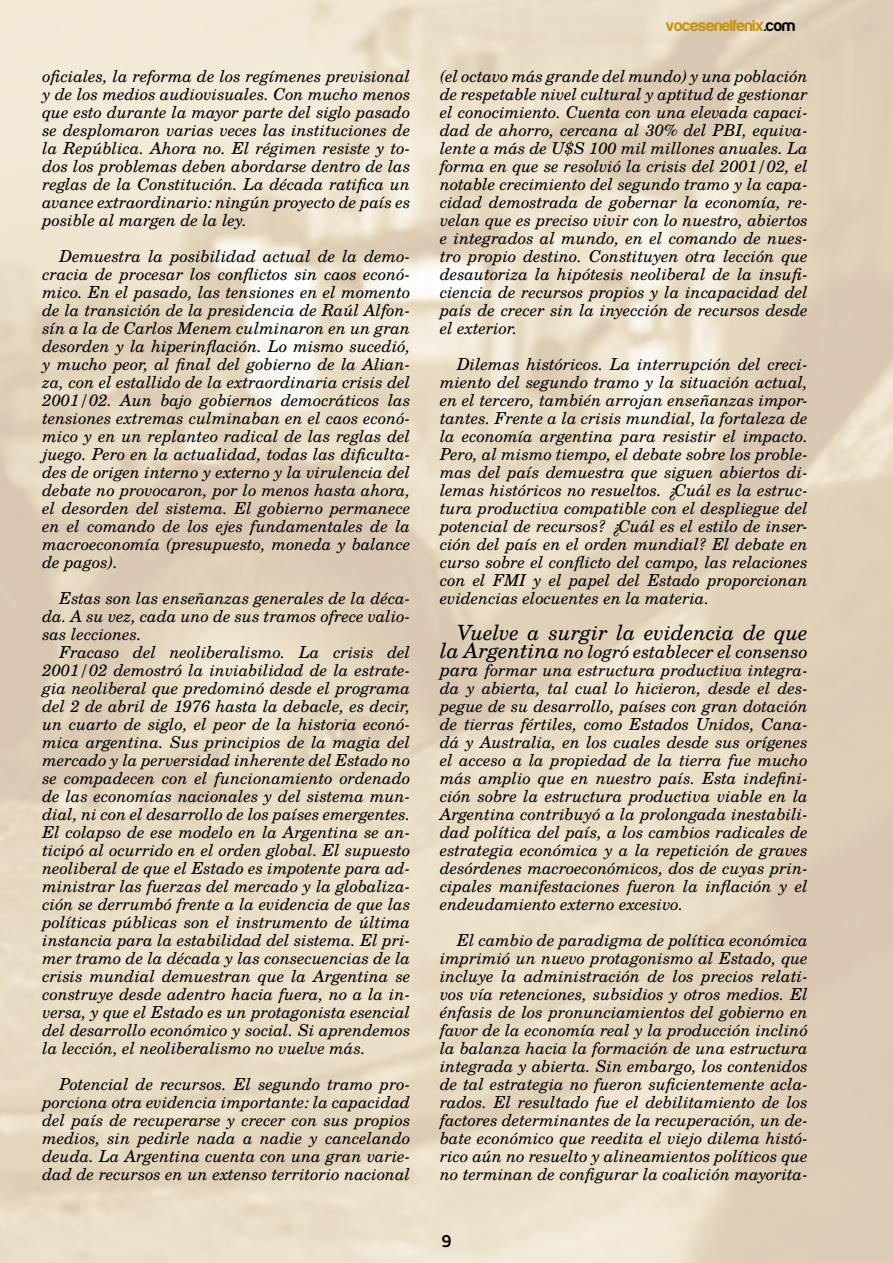
<style>
.page{position:relative;width:893px;height:1263px;background:#fff}
.page>*{position:absolute;margin:0;border:0;box-sizing:border-box;transform-origin:0 0}
.t1{font:italic 21px "Te X Gyre Schola";color:#000}
.t2{font:italic 18px "Te X Gyre Schola";color:#000}
.t3{font:18px "Titillium Maps 26 L 750 wt";color:#000}
.t4{font:italic 16.5px/18px "Te X Gyre Schola";color:#000;text-align:justify}
.t5{font:700 16.5px "Harabara";color:#c6930e}
.s1{color:#000}
.s2{font-size:21px}
.s3{font-size:18px}
</style>
<div class="page">
<p class="t4" style="left:43px;top:66px;width:369px">oficiales, la reforma de los regímenes previsional y de los medios audiovisuales. Con mucho menos que esto durante la mayor parte del siglo pasado se desplomaron varias veces las instituciones de la República. Ahora no. El régimen resiste y to&shy;dos los problemas deben abordarse dentro de las reglas de la Constitución. La década ratifica un avance extraordinario: ningún proyecto de país es posible al margen de la ley.</p>
<p class="t4" style="left:43px;top:246px;width:369px;text-indent:17px">Demuestra la posibilidad actual de la demo&shy;cracia de procesar los conflictos sin caos econó&shy;mico. En el pasado, las tensiones en el momento de la transición de la presidencia de Raúl Alfon&shy;sín a la de Carlos Menem culminaron en un gran desorden y la hiperinflación. Lo mismo sucedió, y mucho peor, al final del gobierno de la Alian&shy;za, con el estallido de la extraordinaria crisis del 2001/02. Aun bajo gobiernos democráticos las tensiones extremas culminaban en el caos econó&shy;mico y en un replanteo radical de las reglas del juego. Pero en la actualidad, todas las dificulta&shy;des de origen interno y externo y la virulencia del debate no provocaron, por lo menos hasta ahora, el desorden del sistema. El gobierno permanece en el comando de los ejes fundamentales de la macroeconomía (presupuesto, moneda y balance de pagos).</p>
<p class="t4" style="left:43px;top:588px;width:369px;text-indent:17px">Estas son las enseñanzas generales de la déca&shy;da. A su vez, cada uno de sus tramos ofrece valio&shy;sas lecciones.</p>
<p class="t4" style="left:43px;top:642px;width:369px;text-indent:17px">Fracaso del neoliberalismo. La crisis del 2001/02 demostró la inviabilidad de la estrate&shy;gia neoliberal que predominó desde el programa del 2 de abril de 1976 hasta la debacle, es decir, un cuarto de siglo, el peor de la historia econó&shy;mica argentina. Sus principios de la magia del mercado y la perversidad inherente del Estado no se compadecen con el funcionamiento ordenado de las economías nacionales y del sistema mun&shy;dial, ni con el desarrollo de los países emergentes.<br>El colapso de ese modelo en la Argentina se an&shy;ticipó al ocurrido en el orden global. El supuesto neoliberal de que el Estado es impotente para ad&shy;ministrar las fuerzas del mercado y la globaliza&shy;ción se derrumbó frente a la evidencia de que las políticas públicas son el instrumento de última instancia para la estabilidad del sistema. El pri&shy;mer tramo de la década y las consecuencias de la crisis mundial demuestran que la Argentina se construye desde adentro hacia fuera, no a la in&shy;versa, y que el Estado es un protagonista esencial del desarrollo económico y social. Si aprendemos la lección, el neoliberalismo no vuelve más.</p>
<p class="t4" style="left:43px;top:1074px;width:369px;text-indent:17px">Potencial de recursos. El segundo tramo pro&shy;porciona otra evidencia importante: la capacidad del país de recuperarse y crecer con sus propios medios, sin pedirle nada a nadie y cancelando deuda. La Argentina cuenta con una gran varie&shy;dad de recursos en un extenso territorio nacional</p>
<p class="t5" style="left:666px;top:17px;width:131px">vocesenelfenix<span class="s1">.com</span></p>
<p class="t4" style="left:440px;top:66px;width:369px">(el octavo más grande del mundo) y una población de respetable nivel cultural y aptitud de gestionar el conocimiento. Cuenta con una elevada capaci&shy;dad de ahorro, cercana al 30% del PBI, equiva&shy;lente a más de U$S 100 mil millones anuales. La forma en que se resolvió la crisis del 2001/02, el notable crecimiento del segundo tramo y la capa&shy;cidad demostrada de gobernar la economía, re&shy;velan que es preciso vivir con lo nuestro, abiertos e integrados al mundo, en el comando de nues&shy;tro propio destino. Constituyen otra lección que desautoriza la hipótesis neoliberal de la insufi&shy;ciencia de recursos propios y la incapacidad del país de crecer sin la inyección de recursos desde el exterior.</p>
<p class="t4" style="left:440px;top:354px;width:369px;text-indent:17px">Dilemas históricos. La interrupción del creci&shy;miento del segundo tramo y la situación actual, en el tercero, también arrojan enseñanzas impor&shy;tantes. Frente a la crisis mundial, la fortaleza de la economía argentina para resistir el impacto.<br>Pero, al mismo tiempo, el debate sobre los proble&shy;mas del país demuestra que siguen abiertos di&shy;lemas históricos no resueltos. ¿Cuál es la estruc&shy;tura productiva compatible con el despliegue del potencial de recursos? ¿Cuál es el estilo de inser&shy;ción del país en el orden mundial? El debate en curso sobre el conflicto del campo, las relaciones con el FMI y el papel del Estado proporcionan evidencias elocuentes en la materia.</p>
<p class="t1" style="left:457px;top:616px;width:352px">Vuelve a surgir la evidencia de que</p>
<p class="t2" style="left:440px;top:637px;width:369px"><span class="s2">la Argentina</span> no logró establecer el consenso</p>
<p class="t4" style="left:440px;top:660px;width:369px"><span class="s3">para</span> formar una estructura productiva integra&shy;da y abierta, tal cual lo hicieron, desde el des&shy;pegue de su desarrollo, países con gran dotación de tierras fértiles, como Estados Unidos, Cana&shy;dá y Australia, en los cuales desde sus orígenes el acceso a la propiedad de la tierra fue mucho más amplio que en nuestro país. Esta indefini&shy;ción sobre la estructura productiva viable en la Argentina contribuyó a la prolongada inestabili&shy;dad política del país, a los cambios radicales de estrategia económica y a la repetición de graves desórdenes macroeconómicos, dos de cuyas prin&shy;cipales manifestaciones fueron la inflación y el endeudamiento externo excesivo.</p>
<p class="t4" style="left:440px;top:930px;width:369px;text-indent:17px">El cambio de paradigma de política económica imprimió un nuevo protagonismo al Estado, que incluye la administración de los precios relati&shy;vos vía retenciones, subsidios y otros medios. El énfasis de los pronunciamientos del gobierno en favor de la economía real y la producción inclinó la balanza hacia la formación de una estructura integrada y abierta. Sin embargo, los contenidos de tal estrategia no fueron suficientemente acla&shy;rados. El resultado fue el debilitamiento de los factores determinantes de la recuperación, un de&shy;bate económico que reedita el viejo dilema histó&shy;rico aún no resuelto y alineamientos políticos que no terminan de configurar la coalición mayorita-</p>
<p class="t3" style="left:442px;top:1227px;width:11px">9</p>
</div>
